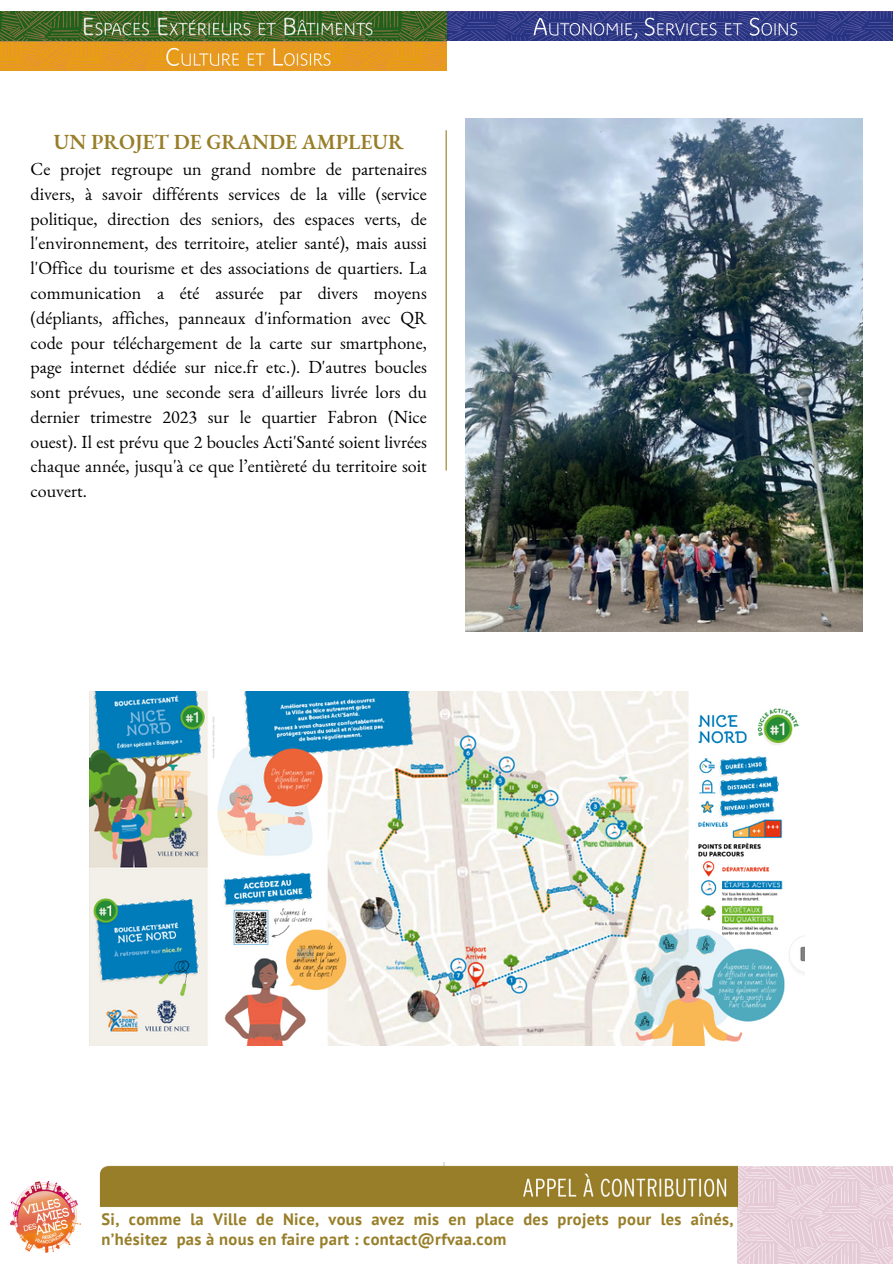
<style>
.page{position:relative;width:893px;height:1264px;background:#fff}
.page>*{position:absolute;margin:0;border:0;box-sizing:border-box;transform-origin:0 0}
.t1{font:600 21px "EB Garamond";color:#987e28}
.t2{font:18px/24.8px "EB Garamond";color:#000;text-align:justify}
.t3{font:700 16.5px/20.2px "PT Sans";letter-spacing:.02em;color:#987e28}
</style>
<div class="page">
<img style="left:466px;top:118px;width:396px;height:513px">
<img style="left:0;top:12px;width:892px;height:29px">
<hr style="left:445px;top:131px;width:1px;height:339px;background:#987e28">
<img style="left:737px;top:1166px;width:155px;height:97px">
<img style="left:99px;top:1162px;width:638px;height:45px">
<img style="left:11px;top:1181px;width:70px;height:71px">
<img style="left:0;top:41px;width:446px;height:29px">
<img style="left:89px;top:691px;width:715px;height:354px">
<p class="t1" style="left:54px;top:128px;width:351px">UN PROJET DE GRANDE AMPLEUR</p>
<p class="t2" style="left:31px;top:156px;width:398px">Ce projet regroupe un grand nombre de partenaires divers, à savoir différents services de la ville (service politique, direction des seniors, des espaces verts, de l'environnement, des territoire, atelier santé), mais aussi l'Office du tourisme et des associations de quartiers. La communication a été assurée par divers moyens (dépliants, affiches, panneaux d'information avec QR code pour téléchargement de la carte sur smartphone, page internet dédiée sur nice.fr etc.). D'autres boucles sont prévues, une seconde sera d'ailleurs livrée lors du dernier trimestre 2023 sur le quartier Fabron (Nice ouest). Il est prévu que 2 boucles Acti'Santé soient livrées chaque année, jusqu'à ce que l’entièreté du territoire soit couvert.</p>
<p class="t3" style="left:102px;top:1208px;width:633px">Si, comme la Ville de Nice, vous avez mis en place des projets pour les aînés, n’hésitez pas à nous en faire part : contact@rfvaa.com</p>
</div>
